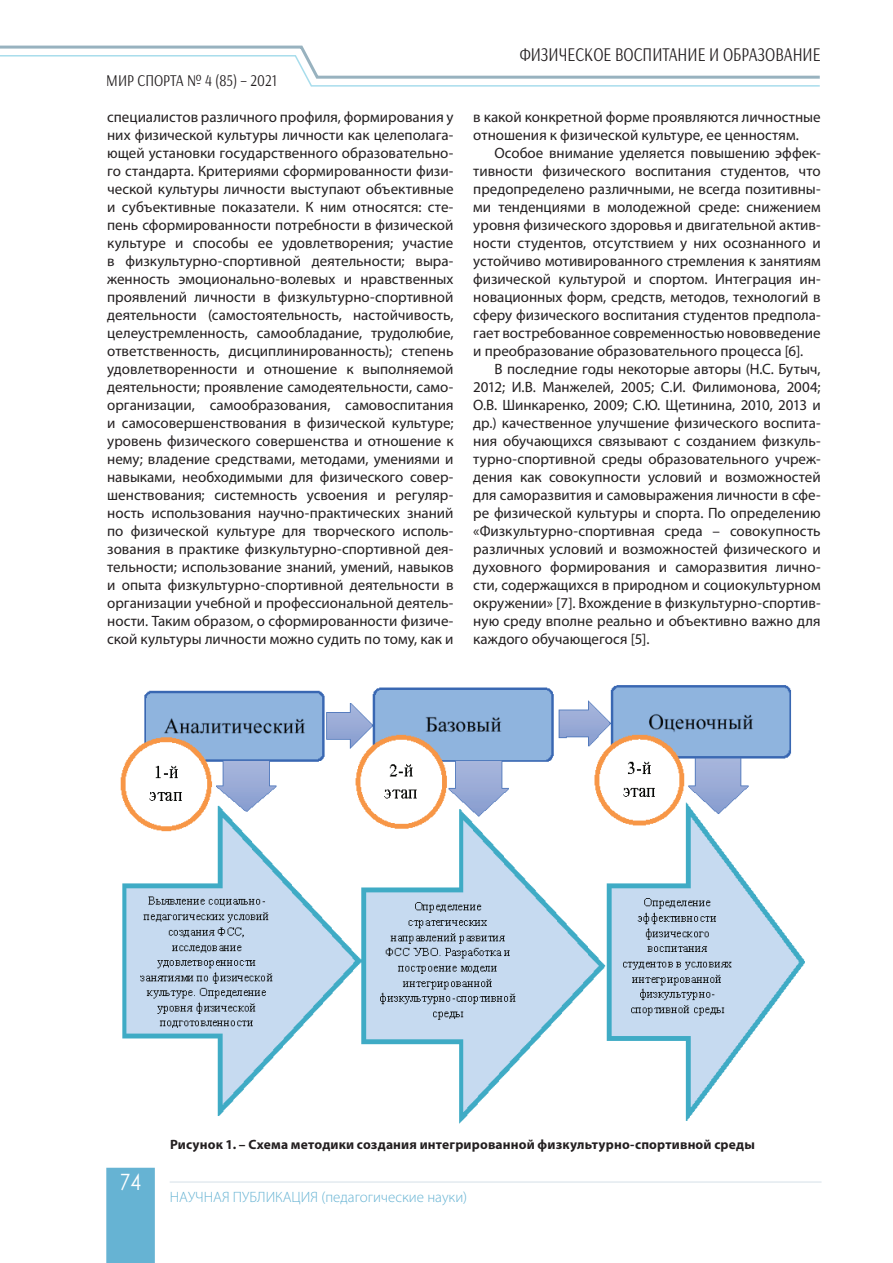
<style>
.page{position:relative;width:893px;height:1263px;background:#fff}
.page>*{position:absolute;margin:0;border:0;box-sizing:border-box;transform-origin:0 0}
.t1{font:22.5px "Century Gothic";color:#fff;scale:.85 1}
.t2{font:19.5px "Arsenal";color:#231f20;scale:.8 1}
.t3{font:16.5px "Arsenal";color:#231f20;scale:.85 1}
.t4{font:15px/18px "Myriad Pro";color:#231f20;text-align:justify}
.t5{font:300 15px "Myriad Pro";color:#66b3d3}
.t6{font:700 13.5px "Myriad Pro";letter-spacing:.01em;color:#231f20}
</style>
<div class="page">
<div style="left:106px;top:1168px;width:49px;height:95px;background:#66b3d3"></div>
<svg style="left:0;top:45px;width:820px;height:42px"></svg>
<hr style="left:170px;top:1181px;width:651px;height:1px;background:#d9e4eb">
<img style="left:120px;top:685px;width:685px;height:439px">
<p class="t3" style="left:106px;top:71px;width:202px">МИР СПОРТА № 4 (85) – 2021</p>
<h2 class="t2" style="left:520px;top:43px;width:378px">ФИЗИЧЕСКОЕ ВОСПИТАНИЕ И ОБРАЗОВАНИЕ</h2>
<p class="t4" style="left:107px;top:108px;width:348px">специалистов различного профиля, формирования у них физической культуры личности как целеполага&shy;ющей установки государственного образовательно&shy;го стандарта. Критериями сформированности физи&shy;ческой культуры личности выступают объективные и субъективные показатели. К ним относятся: сте&shy;пень сформированности потребности в физической культуре и способы ее удовлетворения; участие в физкультурно-спортивной деятельности; выра&shy;женность эмоционально-волевых и нравственных проявлений личности в физкультурно-спортивной деятельности (самостоятельность, настойчивость, целеустремленность, самообладание, трудолюбие, ответственность, дисциплинированность); степень удовлетворенности и отношение к выполняемой деятельности; проявление самодеятельности, само&shy;организации, самообразования, самовоспитания и самосовершенствования в физической культуре; уровень физического совершенства и отношение к нему; владение средствами, методами, умениями и навыками, необходимыми для физического совер&shy;шенствования; системность усвоения и регуляр&shy;ность использования научно-практических знаний по физической культуре для творческого исполь&shy;зования в практике физкультурно-спортивной дея&shy;тельности; использование знаний, умений, навыков и опыта физкультурно-спортивной деятельности в организации учебной и профессиональной деятель&shy;ности. Таким образом, о сформированности физиче&shy;ской культуры личности можно судить по тому, как и</p>
<p class="t4" style="left:473px;top:108px;width:349px">в какой конкретной форме проявляются личностные отношения к физической культуре, ее ценностям.</p>
<p class="t4" style="left:473px;top:144px;width:349px;text-indent:21px">Особое внимание уделяется повышению эффек&shy;тивности физического воспитания студентов, что предопределено различными, не всегда позитивны&shy;ми тенденциями в молодежной среде: снижением уровня физического здоровья и двигательной актив&shy;ности студентов, отсутствием у них осознанного и устойчиво мотивированного стремления к занятиям физической культурой и спортом. Интеграция ин&shy;новационных форм, средств, методов, технологий в сферу физического воспитания студентов предпола&shy;гает востребованное современностью нововведение и преобразование образовательного процесса [6].</p>
<p class="t4" style="left:473px;top:360px;width:349px;text-indent:21px">В последние годы некоторые авторы (Н.С. Бутыч, 2012; И.В. Манжелей, 2005; С.И. Филимонова, 2004; О.В. Шинкаренко, 2009; С.Ю. Щетинина, 2010, 2013 и др.) качественное улучшение физического воспита&shy;ния обучающихся связывают с созданием физкуль&shy;турно-спортивной среды образовательного учреж&shy;дения как совокупности условий и возможностей для саморазвития и самовыражения личности в сфе&shy;ре физической культуры и спорта. По определению «Физкультурно-спортивная среда – совокупность различных условий и возможностей физического и духовного формирования и саморазвития лично&shy;сти, содержащихся в природном и социокультурном окружении» [7]. Вхождение в физкультурно-спортив&shy;ную среду вполне реально и объективно важно для каждого обучающегося [5].</p>
<h1 class="t1" style="left:120px;top:1166px;width:26px">74</h1>
<p class="t6" style="left:170px;top:1135px;width:586px">Рисунок 1. – Схема методики создания интегрированной физкультурно-спортивной среды</p>
<p class="t5" style="left:170px;top:1188px;width:299px">НАУЧНАЯ ПУБЛИКАЦИЯ (педагогические науки)</p>
</div>
